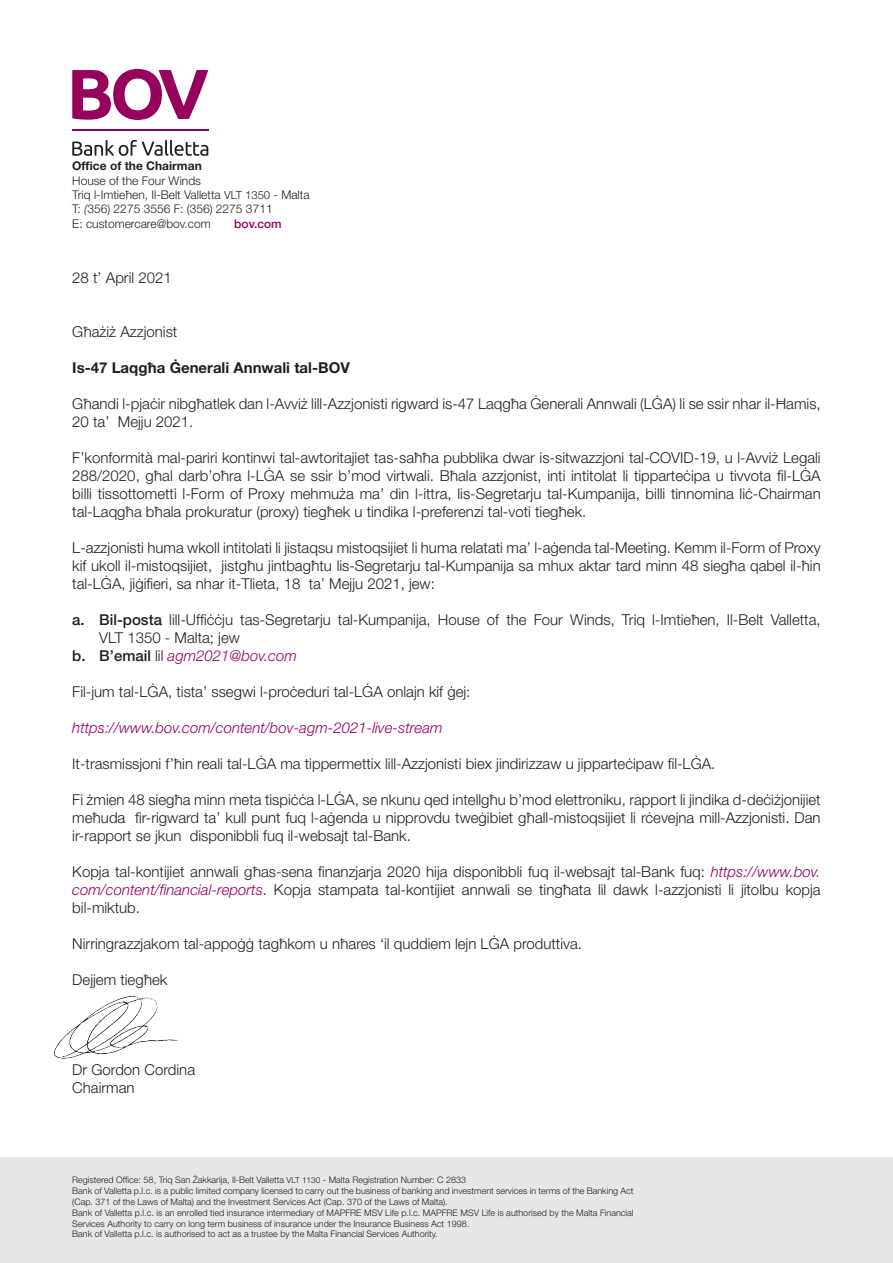
<style>
.page{position:relative;width:893px;height:1263px;background:#fff}
.page>*{position:absolute;margin:0;border:0;box-sizing:border-box;transform-origin:0 0}
.t1{font:300 15px/18px "Helvetica Neue LT Pro";color:#231f20;text-align:justify}
.t2{font:italic 300 15px "Helvetica Neue LT Pro";color:#97015e}
.t3{font:700 15px "Helvetica Neue LT Pro";color:#231f20}
.t4{font:300 12px "Helvetica Neue LT Pro";color:#231f20}
.t5{font:700 12px "Helvetica Neue LT Pro";color:#231f20}
.t6{font:500 12px "Helvetica Neue LT Pro";color:#97015e}
.t7{font:300 9px/10.8px "Helvetica Neue LT Pro";color:#231f20}
.s1{font-size:11.25px}
.s2{font-style:italic}
.s3{font-weight:500}
.s4{font-weight:500;font-style:normal;color:#231f20}
.s5{font-style:normal;color:#231f20}
.s6{font-style:italic;color:#97015e}
.s7{font-size:8.25px}
</style>
<div class="page">
<div style="left:0;top:1157px;width:893px;height:106px;background:#e6e7e9"></div>
<svg style="left:72px;top:140px;width:136px;height:16px"></svg>
<svg style="left:72px;top:69px;width:136px;height:51px"></svg>
<hr style="left:72px;top:130px;width:136px;height:1px;background:#97015e">
<img style="left:54px;top:996px;width:124px;height:63px">
<p class="t5" style="left:72px;top:158px;width:131px">Office of the Chairman</p>
<p class="t4" style="left:72px;top:173px;width:130px">House of the Four Winds</p>
<p class="t4" style="left:72px;top:187px;width:239px">Triq l-Imtieħen, Il-Belt Valletta <span class="s1">VLT 1350</span> - Malta</p>
<p class="t4" style="left:72px;top:202px;width:202px">T: <span class="s2">(</span>356) 2275 3556 F: (356) 2275 3711</p>
<p class="t4" style="left:72px;top:216px;width:140px">E: customercare@bov.com</p>
<p class="t6" style="left:234px;top:216px;width:49px">bov.com</p>
<p class="t1" style="left:72px;top:268px;width:101px">28 t’ April 2021</p>
<p class="t1" style="left:72px;top:322px;width:107px">Għażiż Azzjonist</p>
<p class="t3" style="left:72px;top:358px;width:279px">Is-47 Laqgħa Ġenerali Annwali tal-BOV</p>
<p class="t1" style="left:72px;top:394px;width:750px">Għandi l-pjaċir nibgħatlek dan l-Avviż lill-Azzjonisti rigward is-47 Laqgħa Ġenerali Annwali (LĠA) li se ssir nhar il-Ħamis,<br>20 ta’ Mejju 2021.</p>
<p class="t1" style="left:72px;top:448px;width:750px">F’konformità mal-pariri kontinwi tal-awtoritajiet tas-saħħa pubblika dwar is-sitwazzjoni tal-COVID-19, u l-Avviż Legali 288/2020, għal darb’oħra l-LĠA se ssir b’mod virtwali. Bħala azzjonist, inti intitolat li tipparteċipa u tivvota fil-LĠA billi tissottometti l-Form of Proxy mehmuża ma’ din l-ittra, lis-Segretarju tal-Kumpanija, billi tinnomina liċ-Chairman tal-Laqgħa bħala prokuratur (proxy) tiegħek u tindika l-preferenzi tal-voti tiegħek.</p>
<p class="t1" style="left:72px;top:538px;width:750px">L-azzjonisti huma wkoll intitolati li jistaqsu mistoqsijiet li huma relatati ma’ l-aġenda tal-Meeting. Kemm il-Form of Proxy kif ukoll il-mistoqsijiet, jistgħu jintbagħtu lis-Segretarju tal-Kumpanija sa mhux aktar tard minn 48 siegħa qabel il-ħin tal-LĠA, jiġifieri, sa nhar it-Tlieta, 18 ta’ Mejju 2021, jew:</p>
<p class="t1" style="left:99px;top:610px;width:723px;text-indent:-27px"><span class="s3">a. Bil-posta</span> lill-Uffiċċju tas-Segretarju tal-Kumpanija, House of the Four Winds, Triq l-Imtieħen, Il-Belt Valletta,<br>VLT 1350 - Malta; jew</p>
<p class="t2" style="left:72px;top:647px;width:226px"><span class="s4">b. B’email</span> <span class="s5">lil</span> agm2021@bov.com</p>
<p class="t1" style="left:72px;top:682px;width:400px">Fil-jum tal-LĠA, tista’ ssegwi l-proċeduri tal-LĠA onlajn kif ġej:</p>
<p class="t2" style="left:72px;top:719px;width:372px">https://www.bov.com/content/bov-agm-2021-live-stream</p>
<p class="t1" style="left:72px;top:754px;width:645px">It-trasmissjoni f’ħin reali tal-LĠA ma tippermettix lill-Azzjonisti biex jindirizzaw u jipparteċipaw fil-LĠA.</p>
<p class="t1" style="left:72px;top:790px;width:750px">Fi żmien 48 siegħa minn meta tispiċċa l-LĠA, se nkunu qed intellgħu b’mod elettroniku, rapport li jindika d-deċiżjonijiet meħuda fir-rigward ta’ kull punt fuq l-aġenda u nipprovdu tweġibiet għall-mistoqsijiet li rċevejna mill-Azzjonisti. Dan ir-rapport se jkun disponibbli fuq il-websajt tal-Bank.</p>
<p class="t1" style="left:72px;top:862px;width:750px">Kopja tal-kontijiet annwali għas-sena finanzjarja 2020 hija disponibbli fuq il-websajt tal-Bank fuq: <span class="s6">https://www.bov. com/content/financial-reports</span>. Kopja stampata tal-kontijiet annwali se tingħata lil dawk l-azzjonisti li jitolbu kopja bil-miktub.</p>
<p class="t1" style="left:72px;top:934px;width:511px">Nirringrazzjakom tal-appoġġ tagħkom u nħares ‘il quddiem lejn LĠA produttiva.</p>
<p class="t1" style="left:72px;top:970px;width:97px">Dejjem tiegħek</p>
<p class="t1" style="left:72px;top:1060px;width:124px">Dr Gordon Cordina</p>
<p class="t1" style="left:72px;top:1078px;width:64px">Chairman</p>
<p class="t7" style="left:72px;top:1174px;width:395px">Registered Office: 58, Triq San Żakkarija, Il-Belt Valletta <span class="s7">VLT 1130</span> - Malta Registration Number: C 2833</p>
<p class="t7" style="left:72px;top:1185px;width:563px">Bank of Valletta p.l.c. is a public limited company licensed to carry out the business of banking and investment services in terms of the Banking Act (Cap. 371 of the Laws of Malta) and the Investment Services Act (Cap. 370 of the Laws of Malta).</p>
<p class="t7" style="left:72px;top:1207px;width:563px">Bank of Valletta p.l.c. is an enrolled tied insurance intermediary of MAPFRE MSV Life p.l.c. MAPFRE MSV Life is authorised by the Malta Financial<br>Services Authority to carry on long term business of insurance under the Insurance Business Act 1998.</p>
<p class="t7" style="left:72px;top:1228px;width:367px">Bank of Valletta p.l.c. is authorised to act as a trustee by the Malta Financial Services Authority.</p>
</div>
